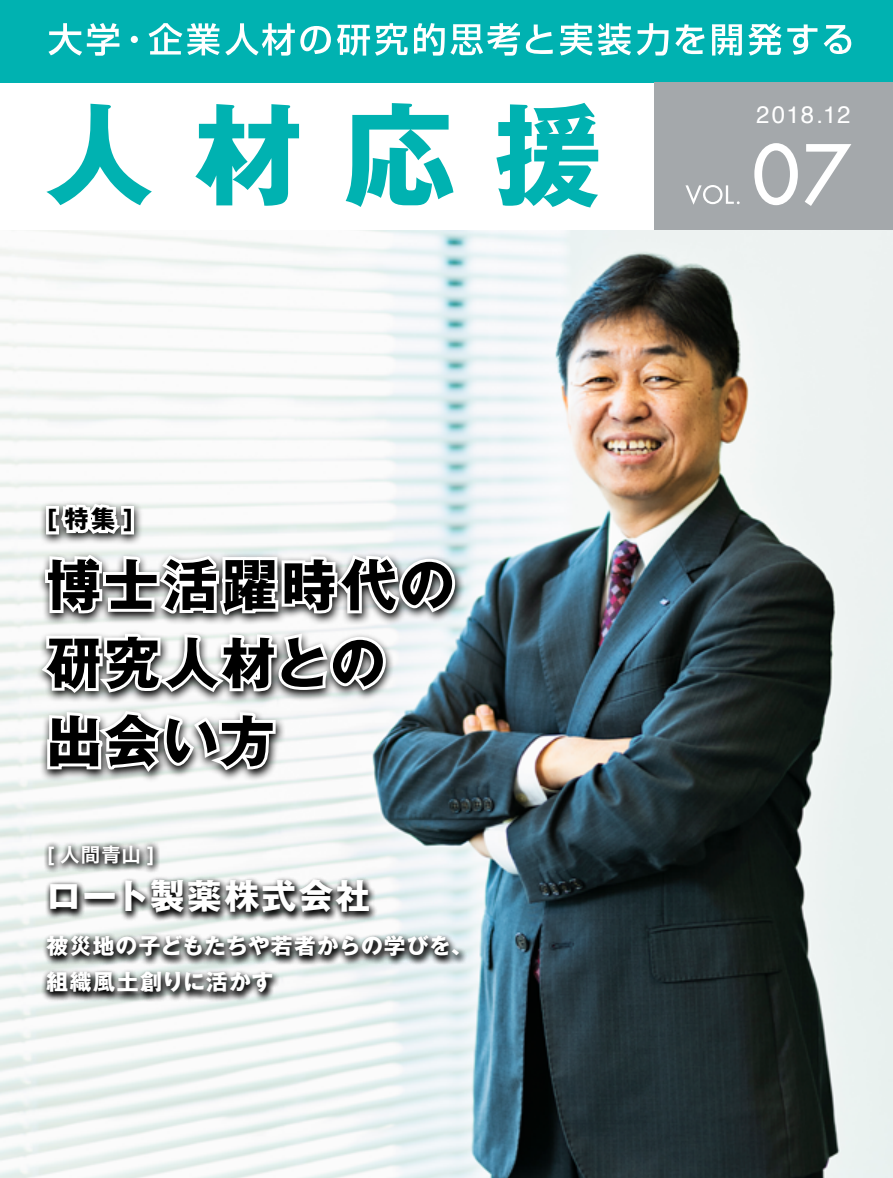
<style>
.page{position:relative;width:893px;height:1178px;background:#fff}
.page>*{position:absolute;margin:0;border:0;box-sizing:border-box;transform-origin:0 0}
.t1{font:105px "Futura DCD Boo";color:#fff}
.t2{font:700 55.5px/78px "Gothic MB101 Pro";letter-spacing:.045em;color:#000}
.t3{font:700 34.5px "Gothic MB101 Pro";letter-spacing:.07em;color:#fff}
.t4{font:700 24.45px "Gothic MB101 Pro";color:#000}
.t5{font:24px "Helvetica";letter-spacing:.05em;color:#fff}
.t6{font:700 21.75px/36px "Gothic MB101 Pro";letter-spacing:.05em;color:#fff}
.t7{font:19.5px "Hira Kaku Std W6";color:#fff}
</style>
<div class="page">
<img style="left:0;top:230px;width:893px;height:948px">
<div style="left:0;top:0;width:893px;height:82px;background:#00b2b1"></div>
<svg style="left:46px;top:104px;width:106px;height:101px"></svg>
<svg style="left:195px;top:104px;width:104px;height:102px"></svg>
<svg style="left:346px;top:103px;width:107px;height:104px"></svg>
<svg style="left:496px;top:103px;width:102px;height:104px"></svg>
<svg style="left:48px;top:23px;width:71px;height:33px"></svg>
<div style="left:131px;top:36px;width:7px;height:7px;background:#fff;border-radius:50%"></div>
<svg style="left:149px;top:23px;width:182px;height:33px"></svg>
<svg style="left:337px;top:23px;width:71px;height:33px"></svg>
<svg style="left:414px;top:23px;width:106px;height:33px"></svg>
<svg style="left:526px;top:25px;width:27px;height:29px"></svg>
<svg style="left:560px;top:23px;width:32px;height:32px"></svg>
<svg style="left:598px;top:23px;width:33px;height:32px"></svg>
<svg style="left:637px;top:23px;width:32px;height:33px"></svg>
<svg style="left:675px;top:24px;width:30px;height:30px"></svg>
<svg style="left:712px;top:24px;width:30px;height:32px"></svg>
<svg style="left:748px;top:23px;width:33px;height:33px"></svg>
<svg style="left:787px;top:24px;width:30px;height:31px"></svg>
<svg style="left:824px;top:25px;width:27px;height:29px"></svg>
<svg style="left:36px;top:501px;width:429px;height:282px"></svg>
<svg style="left:42px;top:499px;width:418px;height:119px"></svg>
<svg style="left:36px;top:630px;width:355px;height:67px"></svg>
<svg style="left:44px;top:708px;width:235px;height:69px"></svg>
<div style="left:655px;top:82px;width:238px;height:148px;background:#a4a8ab"></div>
<svg style="left:685px;top:185px;width:55px;height:20px"></svg>
<svg style="left:41px;top:840px;width:426px;height:162px"></svg>
<p class="t4" style="left:46px;top:499px;width:89px">[特集]</p>
<h2 class="t2" style="left:46px;top:539px;width:410px">博士活躍時代の研究人材との出会い方</h2>
<p class="t7" style="left:46px;top:839px;width:110px">[ 人間青山 ]</p>
<h3 class="t3" style="left:46px;top:867px;width:326px">ロート製薬株式会社</h3>
<p class="t6" style="left:46px;top:925px;width:428px">被災地の子どもたちや若者からの学びを、組織風土創りに活かす</p>
<p class="t5" style="left:756px;top:96px;width:96px">2018.12</p>
<h1 class="t1" style="left:751px;top:105px;width:101px">07</h1>
</div>
